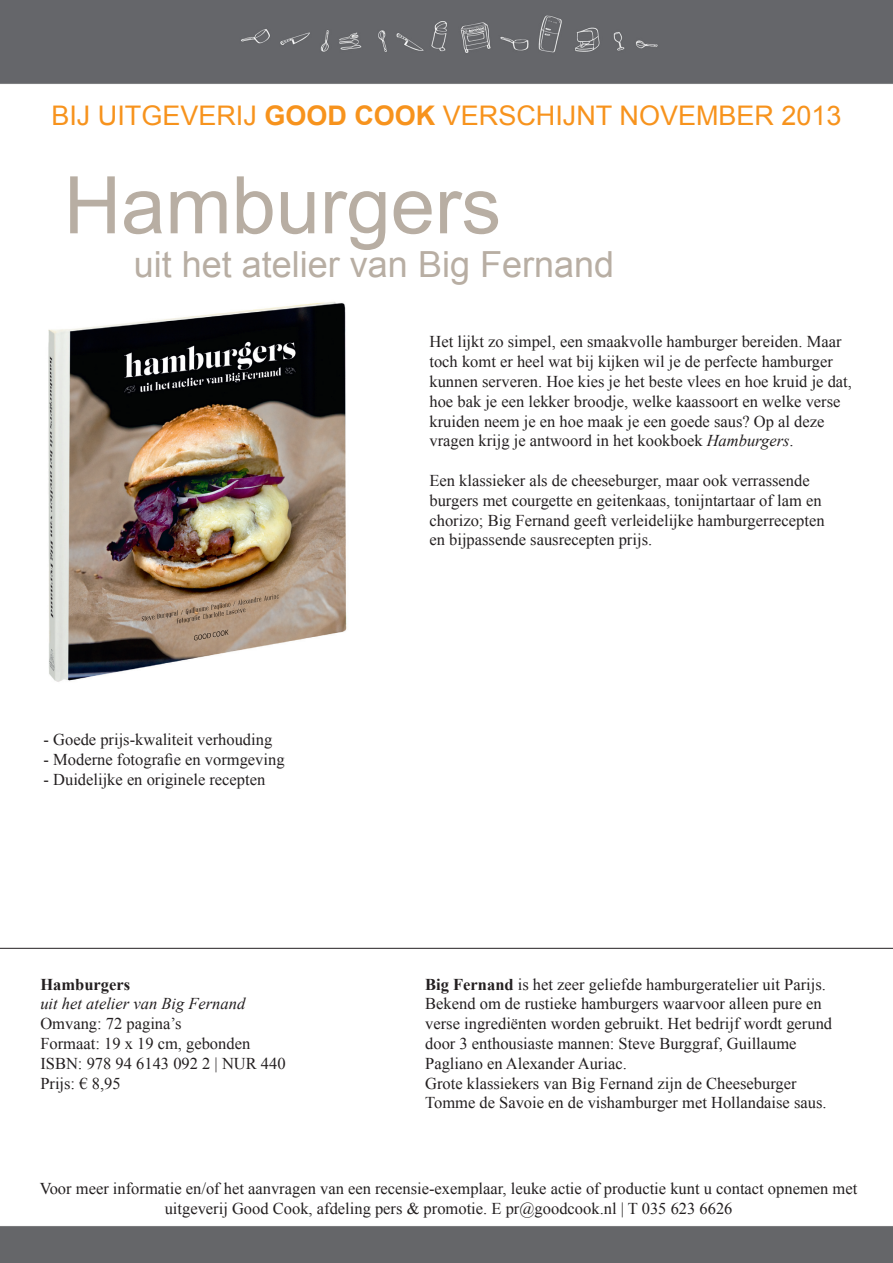
<style>
.page{position:relative;width:893px;height:1263px;background:#fff}
.page>*{position:absolute;margin:0;border:0;box-sizing:border-box;transform-origin:0 0}
.t1{font:79.5px "Arial";color:#b8aea3}
.t2{font:36px "Arial";color:#b8aea3}
.t3{font:27px "Arial";color:#f7931d}
.t4{font:16.5px/19.8px "Times New Roman";color:#231f20}
.t5{font:italic 16.5px "Times New Roman";color:#231f20}
.t6{font:700 16.5px "Times New Roman";color:#231f20}
.s1{font-weight:700}
.s2{font-style:italic}
</style>
<div class="page">
<div style="left:0;top:0;width:893px;height:84px;background:#65666a"></div>
<div style="left:0;top:1226px;width:893px;height:37px;background:#656669"></div>
<hr style="left:0;top:948px;width:893px;height:1px;background:#231f20">
<img style="left:48px;top:302px;width:299px;height:380px">
<p class="t3" style="left:51px;top:97px;width:792px">BIJ UITGEVERIJ <span class="s1">GOOD COOK</span> VERSCHIJNT NOVEMBER 2013</p>
<p class="t1" style="left:64px;top:151px;width:439px">Hamburgers</p>
<p class="t2" style="left:134px;top:239px;width:482px">uit het atelier van Big Fernand</p>
<p class="t4" style="left:44px;top:729px;width:230px">- Goede prijs-kwaliteit verhouding</p>
<p class="t4" style="left:44px;top:749px;width:243px">- Moderne fotografie en vormgeving</p>
<p class="t4" style="left:44px;top:769px;width:223px">- Duidelijke en originele recepten</p>
<p class="t6" style="left:40px;top:972px;width:91px">Hamburgers</p>
<p class="t5" style="left:40px;top:992px;width:206px">uit het atelier van Big Fernand</p>
<p class="t4" style="left:40px;top:1013px;width:143px">Omvang: 72 pagina’s</p>
<p class="t4" style="left:40px;top:1033px;width:211px">Formaat: 19 x 19 cm, gebonden</p>
<p class="t4" style="left:40px;top:1053px;width:247px">ISBN: 978 94 6143 092 2 | NUR 440</p>
<p class="t4" style="left:40px;top:1072px;width:82px">Prijs: € 8,95</p>
<p class="t4" style="left:429px;top:331px;width:424px">Het lijkt zo simpel, een smaakvolle hamburger bereiden. Maar toch komt er heel wat bij kijken wil je de perfecte hamburger kunnen serveren. Hoe kies je het beste vlees en hoe kruid je dat, hoe bak je een lekker broodje, welke kaassoort en welke verse kruiden neem je en hoe maak je een goede saus? Op al deze vragen krijg je antwoord in het kookboek <span class="s2">Hamburgers</span>.</p>
<p class="t4" style="left:429px;top:470px;width:382px">Een klassieker als de cheeseburger, maar ook verrassende</p>
<p class="t4" style="left:429px;top:490px;width:397px">burgers met courgette en geitenkaas, tonijntartaar of lam en chorizo; Big Fernand geeft verleidelijke hamburgerrecepten</p>
<p class="t4" style="left:429px;top:529px;width:224px">en bijpassende sausrecepten prijs.</p>
<p class="t4" style="left:425px;top:973px;width:408px"><span class="s1">Big Fernand</span> is het zeer geliefde hamburgeratelier uit Parijs.<br>Bekend om de rustieke hamburgers waarvoor alleen pure en verse ingrediënten worden gebruikt. Het bedrijf wordt gerund door 3 enthousiaste mannen: Steve Burggraf, Guillaume</p>
<p class="t4" style="left:425px;top:1053px;width:203px">Pagliano en Alexander Auriac.</p>
<p class="t4" style="left:425px;top:1072px;width:373px">Grote klassiekers van Big Fernand zijn de Cheeseburger</p>
<p class="t4" style="left:425px;top:1092px;width:403px">Tomme de Savoie en de vishamburger met Hollandaise saus.</p>
<p class="t4" style="left:40px;top:1178px;width:819px">Voor meer informatie en/of het aanvragen van een recensie-exemplaar, leuke actie of productie kunt u contact opnemen met</p>
<p class="t4" style="left:165px;top:1198px;width:569px">uitgeverij Good Cook, afdeling pers &amp; promotie. E pr@goodcook.nl | T 035 623 6626</p>
</div>
